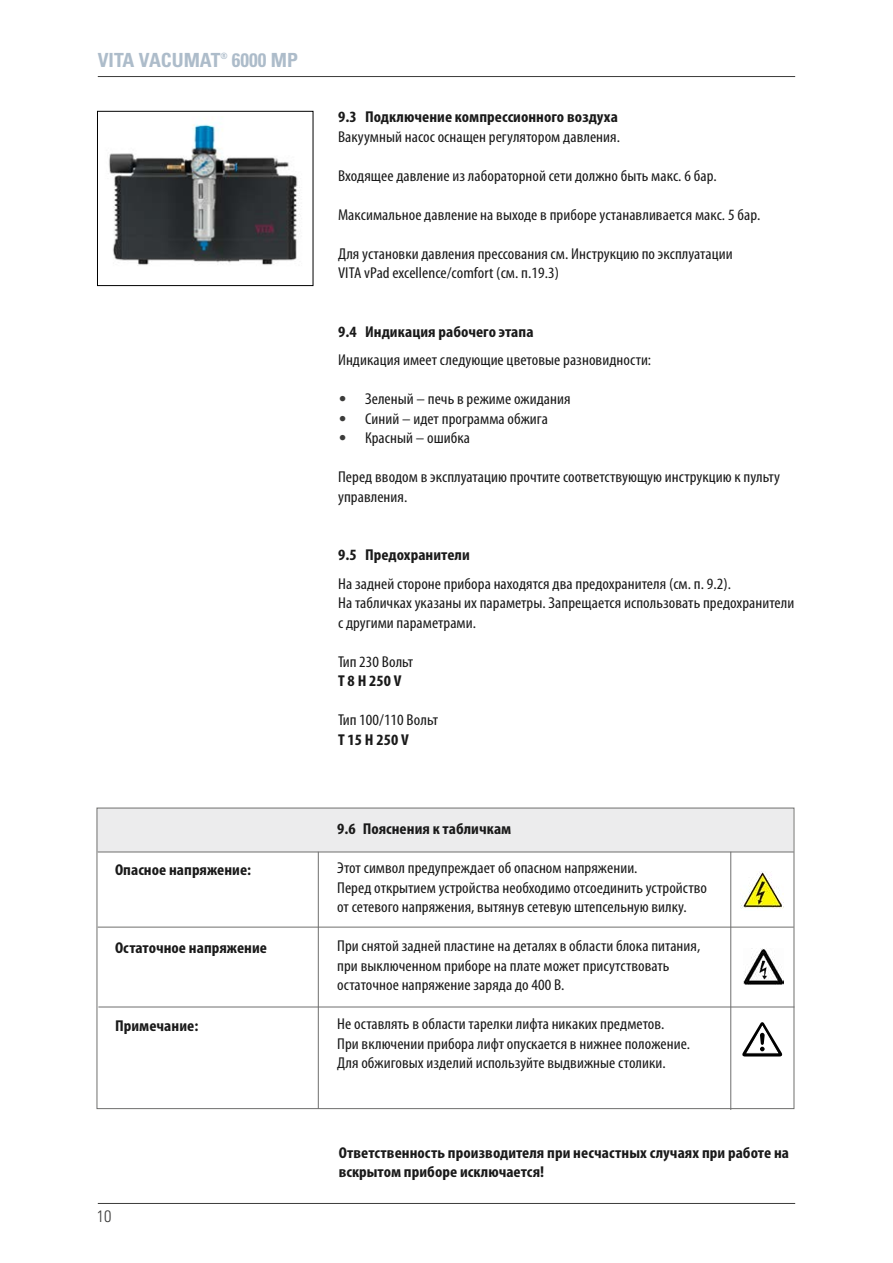
<style>
.page{position:relative;width:893px;height:1263px;background:#fff}
.page>*{position:absolute;margin:0;border:0;box-sizing:border-box;transform-origin:0 0}
.t1{font:700 condensed 19.5px "Univers LT";color:#adbcca}
.t2{font:300 condensed 16.5px "Univers LT";color:#3b3b3a}
.t3{font:condensed 15.75px/19.5px "Myriad Pro";letter-spacing:.005em;color:#1a1a1a;scale:1.08 1}
.t4{font:700 condensed 15.75px/19.5px "Myriad Pro";letter-spacing:.005em;color:#1a1a1a;scale:1.08 1}
.t5{font:700 condensed 8.7px "Univers LT";color:#adbcca}
.s1{font-family:"Univers LT";font-weight:300;font-size:15px;color:#3b3b3a}
</style>
<div class="page">
<hr style="left:98px;top:1203px;width:697px;height:1px;background:#3b3b3a">
<hr style="left:98px;top:76px;width:697px;height:1px;background:#3b3b3a">
<img style="left:109px;top:124px;width:191px;height:141px">
<div style="left:97px;top:111px;width:216px;height:175px;border:1px solid #000"></div>
<img style="left:741px;top:871px;width:42px;height:38px">
<svg style="left:742px;top:1022px;width:40px;height:34px"></svg>
<img style="left:743px;top:949px;width:40px;height:36px">
<div style="left:97px;top:808px;width:696px;height:44px;background:#ececed"></div>
<hr style="left:98px;top:927px;width:696px;height:1px;background:#6f6f6e">
<hr style="left:98px;top:852px;width:696px;height:1px;background:#6f6f6e">
<hr style="left:98px;top:1007px;width:696px;height:1px;background:#6f6f6e">
<hr style="left:730px;top:852px;width:1px;height:258px;background:#6f6f6e">
<hr style="left:318px;top:852px;width:1px;height:257px;background:#6f6f6e">
<p class="t1" style="left:98px;top:48px;width:124px">VITA VACUMAT</p>
<p class="t5" style="left:220px;top:51px;width:9px">®</p>
<p class="t1" style="left:232px;top:48px;width:68px">6000 MP</p>
<p class="t4" style="left:115px;top:860px;width:128px">Опасное напряжение:</p>
<p class="t4" style="left:115px;top:938px;width:142px">Остаточное напряжение</p>
<p class="t4" style="left:115px;top:1016px;width:79px">Примечание:</p>
<p class="t2" style="left:97px;top:1206px;width:16px">10</p>
<p class="t4" style="left:338px;top:108px;width:261px">9.3 Подключение компрессионного воздуха</p>
<p class="t3" style="left:338px;top:127px;width:263px">Вакуумный насос оснащен регулятором давления.</p>
<p class="t3" style="left:338px;top:166px;width:352px">Входящее давление из лабораторной сети должно быть макс. 6 бар.</p>
<p class="t3" style="left:338px;top:205px;width:393px">Максимальное давление на выходе в приборе устанавливается макс. 5 бар.</p>
<p class="t3" style="left:338px;top:244px;width:367px">Для установки давления прессования см. Инструкцию по эксплуатации<br>VITA vPad excellence/comfort (см. п.19.3)</p>
<p class="t4" style="left:338px;top:322px;width:183px">9.4 Индикация рабочего этапа</p>
<p class="t3" style="left:338px;top:351px;width:292px">Индикация имеет следующие цветовые разновидности:</p>
<p class="t3" style="left:338px;top:390px;width:217px"><span class="s1">•</span> Зеленый – печь в режиме ожидания</p>
<p class="t3" style="left:338px;top:409px;width:196px"><span class="s1">•</span> Синий – идет программа обжига</p>
<p class="t3" style="left:338px;top:429px;width:124px"><span class="s1">•</span> Красный – ошибка</p>
<p class="t3" style="left:338px;top:468px;width:411px">Перед вводом в эксплуатацию прочтите соответствующую инструкцию к пульту управления.</p>
<p class="t4" style="left:338px;top:546px;width:123px">9.5 Предохранители</p>
<p class="t3" style="left:338px;top:574px;width:424px">На задней стороне прибора находятся два предохранителя (см. п. 9.2).<br>На табличках указаны их параметры. Запрещается использовать предохранители с другими параметрами.</p>
<p class="t3" style="left:338px;top:652px;width:71px">Тип 230 Вольт</p>
<p class="t4" style="left:338px;top:672px;width:60px">T 8 H 250 V</p>
<p class="t3" style="left:338px;top:711px;width:94px">Тип 100/110 Вольт</p>
<p class="t4" style="left:338px;top:730px;width:67px">T 15 H 250 V</p>
<p class="t4" style="left:337px;top:819px;width:163px">9.6 Пояснения к табличкам</p>
<p class="t3" style="left:337px;top:858px;width:344px">Этот символ предупреждает об опасном напряжении.<br>Перед открытием устройства необходимо отсоединить устройство от сетевого напряжения, вытянув сетевую штепсельную вилку.</p>
<p class="t3" style="left:337px;top:936px;width:338px">При снятой задней пластине на деталях в области блока питания, при выключенном приборе на плате может присутствовать остаточное напряжение заряда до 400 В.</p>
<p class="t3" style="left:337px;top:1014px;width:328px">Не оставлять в области тарелки лифта никаких предметов.<br>При включении прибора лифт опускается в нижнее положение.<br>Для обжиговых изделий используйте выдвижные столики.</p>
<p class="t4" style="left:339px;top:1143px;width:418px">Ответственность производителя при несчастных случаях при работе на вскрытом приборе исключается!</p>
</div>
